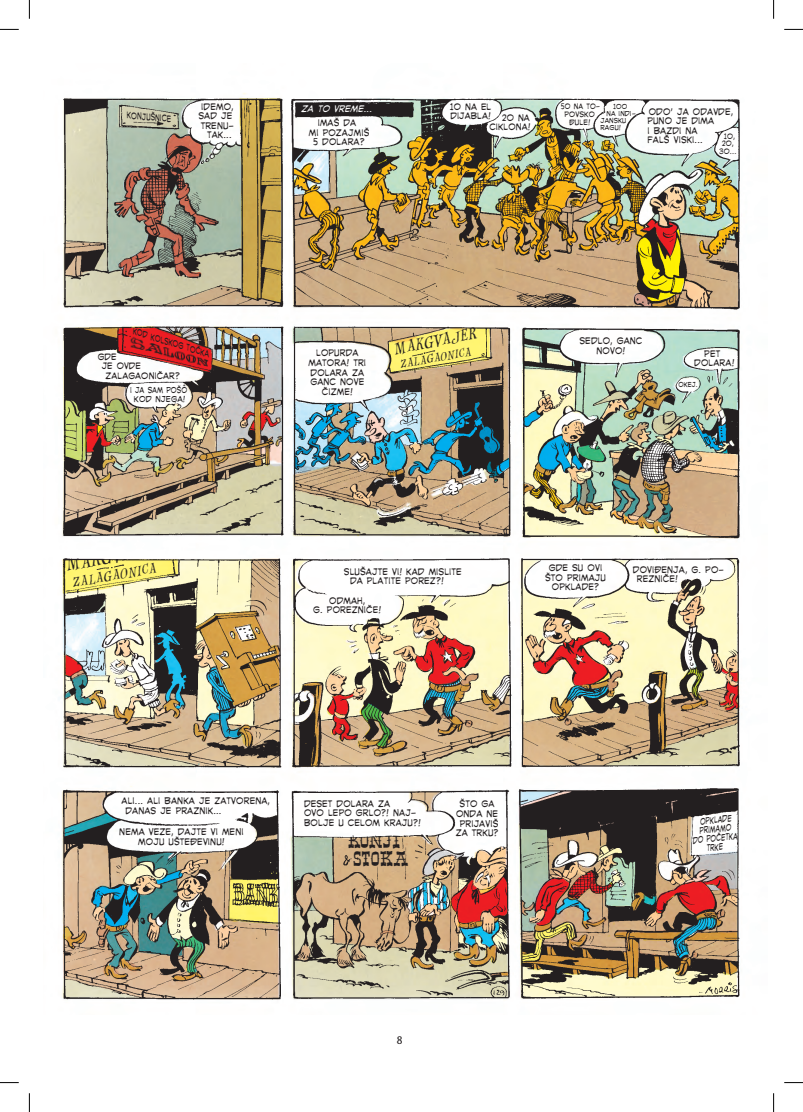
<style>
.page{position:relative;width:803px;height:1112px;background:#fff}
.page>*{position:absolute;margin:0;border:0;box-sizing:border-box;transform-origin:0 0}
.t1{font:20.62px/17.5px "ZM Band Wagon";letter-spacing:.01em;color:#231f20;scale:1.11 1}
.t2{font:italic 14.75px "ZM Witches Magic";color:#231f20;scale:1.19 1}
.t3{font:13.12px/9.6px "ZM Carobnaknjiga";letter-spacing:.01em;color:#231f20;text-align:center;scale:.95 1}
.t4{font:13.12px "ZM Carobnaknjiga";letter-spacing:.01em;color:#231f20;scale:.71 1}
.t5{font:italic 13.12px "ZM Carobnaknjiga";letter-spacing:.01em;color:#fff;scale:.95 1}
.t6{font:13.12px "ZM Carobnaknjiga";letter-spacing:.01em;color:#231f20;scale:.75 1}
.t7{font:12.88px/9.4px "ZM Carobnaknjiga";letter-spacing:.01em;color:#231f20;scale:.95 1}
.t8{font:italic 12.75px "ZM Carobnaknjiga";color:#231f20;scale:.76 1}
.t9{font:italic 12.5px "ZM Witches Magic";color:#231f20;scale:1.19 1}
.t10{font:11.75px/8.6px "ZM Carobnaknjiga";letter-spacing:.01em;color:#231f20;text-align:center;scale:.84 1}
.t11{font:condensed 11.75px "Myriad Pro";color:#231f20;scale:1.25 1}
.t12{font:10.75px/7.9px "ZM Carobnaknjiga";letter-spacing:.01em;color:#231f20;text-align:center;scale:.9 1}
.t13{font:10.62px/7.8px "ZM Carobnaknjiga";color:#231f20;text-align:center;scale:.95 1}
.t14{font:italic 10.62px "ZM Witches Magic";color:#231f20;scale:1.22 1}
.t15{font:10px "ZM Carobnaknjiga";color:#231f20;scale:.89 1}
.t16{font:9.88px "ZM Carobnaknjiga";letter-spacing:.01em;color:#231f20;scale:.95 1}
.t17{font:italic 9px "ZM Witches Magic";color:#231f20;scale:1.22 1}
</style>
<div class="page">
<img style="left:61px;top:93px;width:679px;height:907px">
<img style="left:125px;top:335px;width:86px;height:34px">
<svg style="left:0;top:29px;width:19px;height:1px"></svg>
<svg style="left:784px;top:29px;width:19px;height:1px"></svg>
<svg style="left:0;top:1082px;width:19px;height:1px"></svg>
<svg style="left:784px;top:1082px;width:19px;height:1px"></svg>
<svg style="left:29px;top:0;width:1px;height:19px"></svg>
<svg style="left:29px;top:1093px;width:1px;height:18px"></svg>
<svg style="left:773px;top:0;width:1px;height:19px"></svg>
<svg style="left:773px;top:1093px;width:1px;height:18px"></svg>
<p class="t6" style="left:128px;top:109px;width:61px;rotate:5deg">KONJUŠNICE</p>
<p class="t3" style="left:198px;top:101px;width:39px">IDEMO,<br>SAD JE<br>TRENU-<br>TAK...</p>
<p class="t5" style="left:302px;top:103px;width:76px">ZA TO VREME...</p>
<p class="t3" style="left:309px;top:118px;width:65px">IMAŠ DA<br>MI POZAJMIŠ<br>5 DOLARA?</p>
<p class="t7" style="left:450px;top:102px;width:86px">10 NA EL<br>DIJABLA! 20 NA</p>
<p class="t7" style="left:489px;top:122px;width:45px">CIKLONA!</p>
<p class="t12" style="left:561px;top:103px;width:45px">50 NA TO-<br>POVSKO<br>ĐULE!</p>
<p class="t16" style="left:613px;top:101px;width:16px">100</p>
<p class="t16" style="left:606px;top:109px;width:32px">NA INDI-</p>
<p class="t16" style="left:600px;top:116px;width:29px">JANSKU</p>
<p class="t16" style="left:600px;top:123px;width:23px">RAGU!</p>
<p class="t3" style="left:647px;top:106px;width:92px;text-align:left">ODO’ JA ODAVDE,<br>PUNO JE DIMA<br>I BAZDI NA<br>FALŠ VISKI...</p>
<p class="t13" style="left:719px;top:132px;width:20px">10,<br>20,<br>30...</p>
<p class="t8" style="left:136px;top:325px;width:106px;rotate:17deg">KOD KOLSKOG TOČKA</p>
<p class="t7" style="left:98px;top:352px;width:21px">GDE</p>
<p class="t7" style="left:102px;top:361px;width:43px">JE OVDE</p>
<p class="t7" style="left:106px;top:371px;width:80px">ZALAGAONIČAR?</p>
<p class="t10" style="left:125px;top:385px;width:76px">I I JA SAM POŠÔ<br>KOD NJEGA!</p>
<p class="t3" style="left:308px;top:348px;width:62px">LOPURDA<br>MATORA! TRI<br>DOLARA ZA<br>GANC NOVE<br>ČIZME!</p>
<p class="t9" style="left:392px;top:341px;width:72px;rotate:-11deg">MAKGVAJER</p>
<p class="t17" style="left:399px;top:358px;width:60px;rotate:-10deg">ZALAGAONICA</p>
<p class="t2" style="left:64px;top:555px;width:84px;rotate:-11deg">MAKGVAJER</p>
<p class="t14" style="left:71px;top:575px;width:71px;rotate:-10deg">ZALAGAONICA</p>
<p class="t3" style="left:350px;top:566px;width:119px;text-align:left;text-indent:-6px">SLUŠAJTE VI! KAD MISLITE<br>DA PLATITE POREZ?!</p>
<p class="t3" style="left:313px;top:595px;width:73px">ODMAH,<br>G. POREZNIČE!</p>
<p class="t3" style="left:579px;top:336px;width:68px">SEDLO, GANC<br>NOVO!</p>
<p class="t3" style="left:704px;top:349px;width:18px">PET</p>
<p class="t3" style="left:694px;top:358px;width:44px">DOLARA!</p>
<p class="t15" style="left:678px;top:380px;width:23px">OKEJ.</p>
<p class="t3" style="left:545px;top:563px;width:65px">GDE SU OVI<br>ŠTO PRIMAJU<br>OPKLADE?</p>
<p class="t3" style="left:637px;top:564px;width:93px;text-align:left;text-indent:-4px">DOVIĐENJA, G. PO-<br>REZNIČE!</p>
<p class="t3" style="left:126px;top:796px;width:154px;text-align:left;text-indent:-4px">ALI... ALI BANKA JE ZATVORENA,<br>DANAS JE PRAZNIK...</p>
<p class="t3" style="left:119px;top:826px;width:132px">NEMA VEZE, DAJTE VI MENI<br>MOJU UŠTEĐEVINU!</p>
<h1 class="t1" style="left:348px;top:832px;width:56px">KONJI sTOKA</h1>
<p class="t3" style="left:304px;top:798px;width:124px;text-align:left">DESET DOLARA ZA<br>OVO LEPO GRLO?! NAJ-<br>BOLJE U CELOM KRAJU?!</p>
<p class="t3" style="left:456px;top:799px;width:47px">ŠTO GA<br>ONDA NE<br>PRIJAVIŠ<br>ZA TRKU?</p>
<p class="t11" style="left:397px;top:1033px;width:6px">8</p>
<p class="t4" style="left:699px;top:815px;width:46px;rotate:-6deg">OPKLADE</p>
<p class="t4" style="left:698px;top:824px;width:47px;rotate:-6deg">PRIMAMO</p>
<p class="t4" style="left:692px;top:834px;width:65px;rotate:-6deg">DO POČETKA</p>
<p class="t4" style="left:706px;top:841px;width:24px;rotate:-6deg">TRKE</p>
</div>
